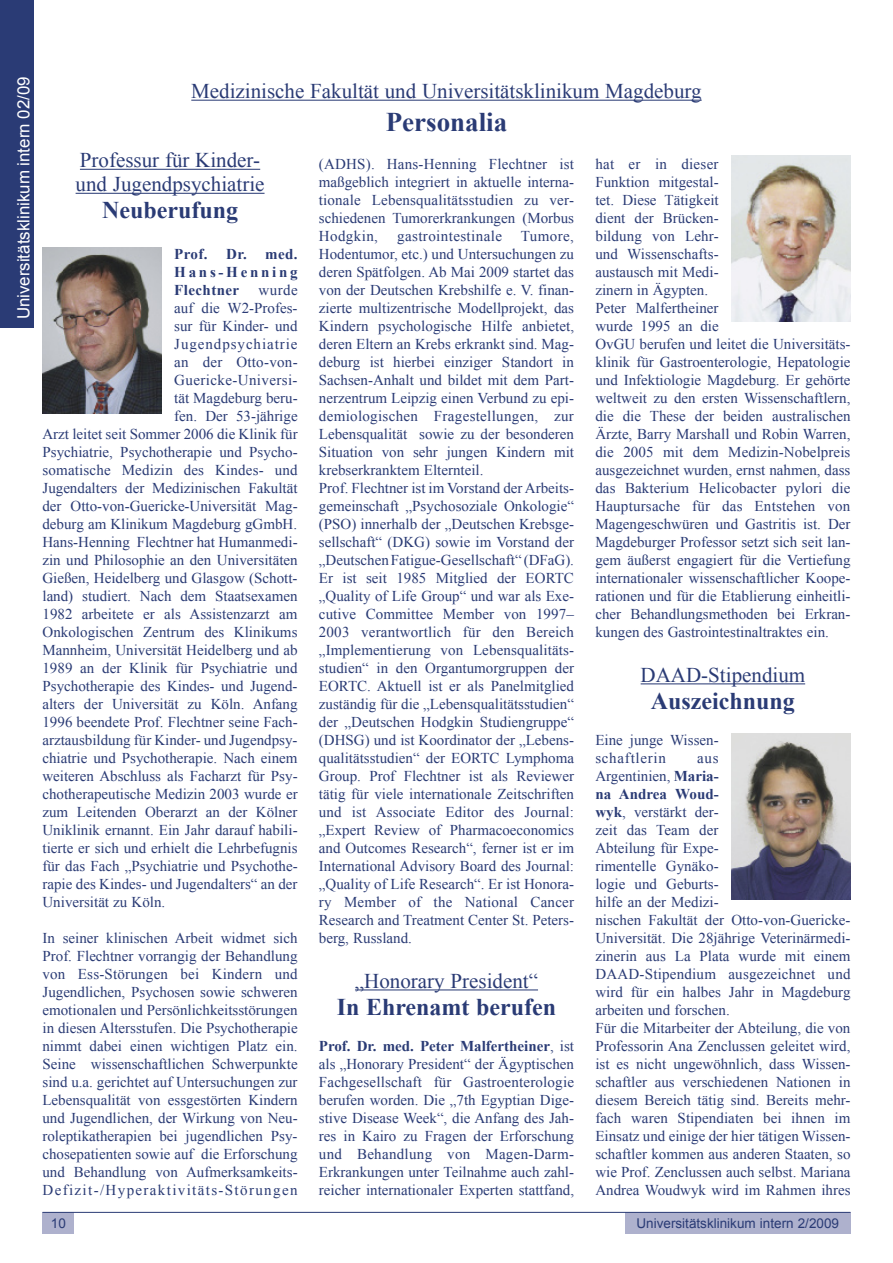
<style>
.page{position:relative;width:893px;height:1263px;background:#fff}
.page>*{position:absolute;margin:0;border:0;box-sizing:border-box;transform-origin:0 0}
.t1{font:700 27px "Times New Roman";color:#2a3b75}
.t2{font:700 24px "Times New Roman";color:#2a3b75}
.t3{font:21px/24px "Times New Roman";color:#2a3b75}
.t4{font:16.8px "Arial";color:#fff}
.t5{font:15px/18px "Times New Roman";color:#2a3b75}
.t6{font:15px "Times New Roman";letter-spacing:.025em;color:#2a3b75}
.t7{font:700 15px/18px "Times New Roman";letter-spacing:.03em;color:#2a3b75;text-align:justify}
.t8{font:15px "Times New Roman";letter-spacing:.06em;color:#2a3b75}
.t9{font:15px "Times New Roman";letter-spacing:.02em;color:#2a3b75}
.t10{font:13.5px "Arial";color:#2a3b75}
.s1{font-weight:700}
</style>
<div class="page">
<div style="left:625px;top:1212px;width:225px;height:21px;background:#aeb1cd"></div>
<div style="left:42px;top:1212px;width:32px;height:21px;background:#aeb1cd"></div>
<div style="left:0;top:0;width:34px;height:327px;background:#2a3b75"></div>
<hr style="left:42px;top:1212px;width:808px;height:1px;background:#2a3b75">
<hr style="left:80px;top:169px;width:180px;height:1px;background:#2a3b75">
<hr style="left:76px;top:193px;width:188px;height:1px;background:#2a3b75">
<hr style="left:355px;top:989px;width:183px;height:1px;background:#2a3b75">
<hr style="left:641px;top:683px;width:164px;height:1px;background:#2a3b75">
<hr style="left:191px;top:100px;width:511px;height:1px;background:#2a3b75">
<img style="left:42px;top:248px;width:120px;height:165px">
<img style="left:731px;top:156px;width:119px;height:166px">
<img style="left:731px;top:733px;width:119px;height:166px">
<p class="t4" style="left:14px;top:319px;width:244px;rotate:-90deg">Universitätsklinikum intern 02/09</p>
<h3 class="t3" style="left:191px;top:79px;width:512px">Medizinische Fakultät und Universitätsklinikum Magdeburg</h3>
<h1 class="t1" style="left:386px;top:106px;width:123px">Personalia</h1>
<h3 class="t3" style="left:76px;top:148px;width:190px">Professur für Kinder&shy;und Jugendpsychiatrie</h3>
<h2 class="t2" style="left:102px;top:196px;width:138px">Neuberufung</h2>
<p class="t7" style="left:174px;top:244px;width:125px">Prof. Dr. med.<br>Hans-Henning Flechtner</p>
<p class="t5" style="left:258px;top:280px;width:41px">wurde</p>
<p class="t5" style="left:174px;top:298px;width:125px">auf die W2-Profes-</p>
<p class="t5" style="left:174px;top:316px;width:125px">sur für Kinder- und</p>
<p class="t8" style="left:174px;top:335px;width:125px">Jugendpsychiatrie</p>
<p class="t9" style="left:174px;top:353px;width:125px">an der Otto-von-</p>
<p class="t6" style="left:174px;top:371px;width:125px">Guericke-Universi-</p>
<p class="t5" style="left:174px;top:388px;width:125px">tät Magdeburg beru-</p>
<p class="t5" style="left:174px;top:406px;width:125px">fen. Der 53-jährige</p>
<p class="t5" style="left:42px;top:424px;width:257px">Arzt leitet seit Sommer 2006 die Klinik für</p>
<p class="t5" style="left:42px;top:442px;width:257px">Psychiatrie, Psychotherapie und Psycho-</p>
<p class="t5" style="left:42px;top:460px;width:257px">somatische Medizin des Kindes- und</p>
<p class="t5" style="left:42px;top:478px;width:257px">Jugendalters der Medizinischen Fakultät</p>
<p class="t5" style="left:42px;top:496px;width:257px">der Otto-von-Guericke-Universität Mag-</p>
<p class="t5" style="left:42px;top:514px;width:256px">deburg am Klinikum Magdeburg gGmbH.</p>
<p class="t5" style="left:42px;top:532px;width:257px">Hans-Henning Flechtner hat Humanmedi-</p>
<p class="t5" style="left:42px;top:550px;width:257px">zin und Philosophie an den Universitäten</p>
<p class="t5" style="left:42px;top:568px;width:257px">Gießen, Heidelberg und Glasgow (Schott-</p>
<p class="t5" style="left:42px;top:586px;width:257px">land) studiert. Nach dem Staatsexamen</p>
<p class="t5" style="left:42px;top:604px;width:256px">1982 arbeitete er als Assistenzarzt am</p>
<p class="t5" style="left:42px;top:622px;width:256px">Onkologischen Zentrum des Klinikums</p>
<p class="t5" style="left:42px;top:640px;width:257px">Mannheim, Universität Heidelberg und ab</p>
<p class="t5" style="left:42px;top:658px;width:257px">1989 an der Klinik für Psychiatrie und</p>
<p class="t5" style="left:42px;top:676px;width:257px">Psychotherapie des Kindes- und Jugend-</p>
<p class="t5" style="left:42px;top:694px;width:257px">alters der Universität zu Köln. Anfang</p>
<p class="t5" style="left:42px;top:712px;width:257px">1996 beendete Prof. Flechtner seine Fach-</p>
<p class="t5" style="left:42px;top:730px;width:257px">arztausbildung für Kinder- und Jugendpsy-</p>
<p class="t5" style="left:42px;top:748px;width:257px">chiatrie und Psychotherapie. Nach einem</p>
<p class="t5" style="left:42px;top:766px;width:257px">weiteren Abschluss als Facharzt für Psy-</p>
<p class="t5" style="left:42px;top:784px;width:257px">chotherapeutische Medizin 2003 wurde er</p>
<p class="t5" style="left:42px;top:802px;width:257px">zum Leitenden Oberarzt an der Kölner</p>
<p class="t5" style="left:42px;top:820px;width:257px">Uniklinik ernannt. Ein Jahr darauf habili-</p>
<p class="t5" style="left:42px;top:838px;width:257px">tierte er sich und erhielt die Lehrbefugnis</p>
<p class="t5" style="left:42px;top:856px;width:257px">für das Fach „Psychiatrie und Psychothe-</p>
<p class="t5" style="left:42px;top:874px;width:257px">rapie des Kindes- und Jugendalters“ an der</p>
<p class="t5" style="left:42px;top:892px;width:124px">Universität zu Köln.</p>
<p class="t5" style="left:42px;top:928px;width:257px;text-align:justify">In seiner klinischen Arbeit widmet sich Prof. Flechtner vorrangig der Behandlung von Ess-Störungen bei Kindern und Jugendlichen, Psychosen sowie schweren emotionalen und Persönlichkeitsstörungen in diesen Altersstufen. Die Psychotherapie nimmt dabei einen wichtigen Platz ein.<br>Seine wissenschaftlichen Schwerpunkte sind u.a. gerichtet auf Untersuchungen zur Lebensqualität von essgestörten Kindern und Jugendlichen, der Wirkung von Neu&shy;roleptikatherapien bei jugendlichen Psy&shy;chosepatienten sowie auf die Erforschung und Behandlung von Aufmerksamkeits-Defizit-/Hyperaktivitäts-Störungen</p>
<p class="t5" style="left:319px;top:154px;width:257px;text-align:justify">(ADHS). Hans-Henning Flechtner ist maßgeblich integriert in aktuelle interna&shy;tionale Lebensqualitätsstudien zu ver&shy;schiedenen Tumorerkrankungen (Morbus Hodgkin,</p>
<p class="t6" style="left:397px;top:227px;width:106px">gastrointestinale</p>
<p class="t5" style="left:319px;top:226px;width:257px;text-indent:202px">Tumore, Hodentumor, etc.) und Untersuchungen zu deren Spätfolgen. Ab Mai 2009 startet das von der Deutschen Krebshilfe e. V. finan&shy;zierte multizentrische Modellprojekt, das Kindern psychologische Hilfe anbietet, deren Eltern an Krebs erkrankt sind. Mag&shy;deburg ist hierbei einziger Standort in Sachsen-Anhalt und bildet mit dem Part&shy;nerzentrum Leipzig einen Verbund zu epi&shy;demiologischen Fragestellungen, zur Lebensqualität sowie zu der besonderen Situation von sehr jungen Kindern mit krebserkranktem Elternteil.<br>Prof. Flechtner ist im Vorstand der Arbeits&shy;gemeinschaft „Psychosoziale Onkologie“ (PSO) innerhalb der „Deutschen Krebsge&shy;sellschaft“ (DKG) sowie im Vorstand der „Deutschen Fatigue-Gesellschaft“ (DFaG).<br>Er ist seit 1985 Mitglied der EORTC „Quality of Life Group“ und war als Exe&shy;cutive Committee Member von 1997– 2003 verantwortlich für den Bereich „Implementierung von Lebensqualitäts&shy;studien“ in den Organtumorgruppen der EORTC. Aktuell ist er als Panelmitglied zuständig für die „Lebensqualitätsstudien“ der „Deutschen Hodgkin Studiengruppe“ (DHSG) und ist Koordinator der „Lebens&shy;qualitätsstudien“ der EORTC Lymphoma Group. Prof Flechtner ist als Reviewer tätig für viele internationale Zeitschriften und ist Associate Editor des Journal: „Expert Review of Pharmacoeconomics and Outcomes Research“, ferner ist er im International Advisory Board des Journal: „Quality of Life Research“. Er ist Honora&shy;ry Member of the National Cancer Research and Treatment Center St. Peters&shy;berg, Russland.</p>
<h3 class="t3" style="left:355px;top:968px;width:185px">„Honorary President“</h3>
<h2 class="t2" style="left:337px;top:993px;width:221px">In Ehrenamt berufen</h2>
<p class="t5" style="left:319px;top:1036px;width:257px;text-align:justify"><span class="s1">Prof. Dr. med. Peter Malfertheiner</span>, ist als „Honorary President“ der Ägyptischen Fachgesellschaft für Gastroenterologie berufen worden. Die „7th Egyptian Dige&shy;stive Disease Week“, die Anfang des Jah&shy;res in Kairo zu Fragen der Erforschung und Behandlung von Magen-Darm-Erkrankungen unter Teilnahme auch zahl&shy;reicher internationaler Experten stattfand,</p>
<p class="t5" style="left:595px;top:154px;width:257px">hat er in dieser<br>Funktion mitgestal-<br>tet. Diese Tätigkeit<br>dient der Brücken-<br>bildung von Lehr-<br>und Wissenschafts-<br>austausch mit Medi-<br>zinern in Ägypten.<br>Peter Malfertheiner<br>wurde 1995 an die<br>OvGU berufen und leitet die Universitäts&shy;klinik für Gastroenterologie, Hepatologie und Infektiologie Magdeburg. Er gehörte weltweit zu den ersten Wissenschaftlern, die die These der beiden australischen Ärzte, Barry Marshall und Robin Warren, die 2005 mit dem Medizin-Nobelpreis ausgezeichnet wurden, ernst nahmen, dass das Bakterium Helicobacter pylori die Hauptursache für das Entstehen von Magengeschwüren und Gastritis ist. Der Magdeburger Professor setzt sich seit lan&shy;gem äußerst engagiert für die Vertiefung internationaler wissenschaftlicher Koope&shy;rationen und für die Etablierung einheitli&shy;cher Behandlungsmethoden bei Erkran&shy;kungen des Gastrointestinaltraktes ein.</p>
<h3 class="t3" style="left:641px;top:662px;width:166px">DAAD-Stipendium</h3>
<h2 class="t2" style="left:651px;top:687px;width:146px">Auszeichnung</h2>
<p class="t5" style="left:595px;top:730px;width:125px">Eine junge Wissen&shy;schaftlerin</p>
<p class="t5" style="left:595px;top:748px;width:257px;text-indent:102px">aus<br>Argentinien, <span class="s1">Maria-<br>na Andrea Woud-<br>wyk</span>, verstärkt der-<br>zeit das Team der<br>Abteilung für Expe-<br>rimentelle Gynäko-<br>logie und Geburts-<br>hilfe an der Medizi-<br>nischen Fakultät der Otto-von-Guericke-<br>Universität. Die 28jährige Veterinärmedi&shy;zinerin aus La Plata wurde mit einem<br>DAAD-Stipendium ausgezeichnet und wird für ein halbes Jahr in Magdeburg arbeiten und forschen.<br>Für die Mitarbeiter der Abteilung, die von<br>Professorin Ana Zenclussen geleitet wird, ist es nicht ungewöhnlich, dass Wissen&shy;schaftler aus verschiedenen Nationen in diesem Bereich tätig sind. Bereits mehr&shy;fach waren Stipendiaten bei ihnen im<br>Einsatz und einige der hier tätigen Wissen&shy;schaftler kommen aus anderen Staaten, so wie Prof. Zenclussen auch selbst. Mariana<br>Andrea Woudwyk wird im Rahmen ihres</p>
<p class="t10" style="left:51px;top:1215px;width:17px">10</p>
<p class="t10" style="left:636px;top:1215px;width:204px">Universitätsklinikum intern 2/2009</p>
</div>
